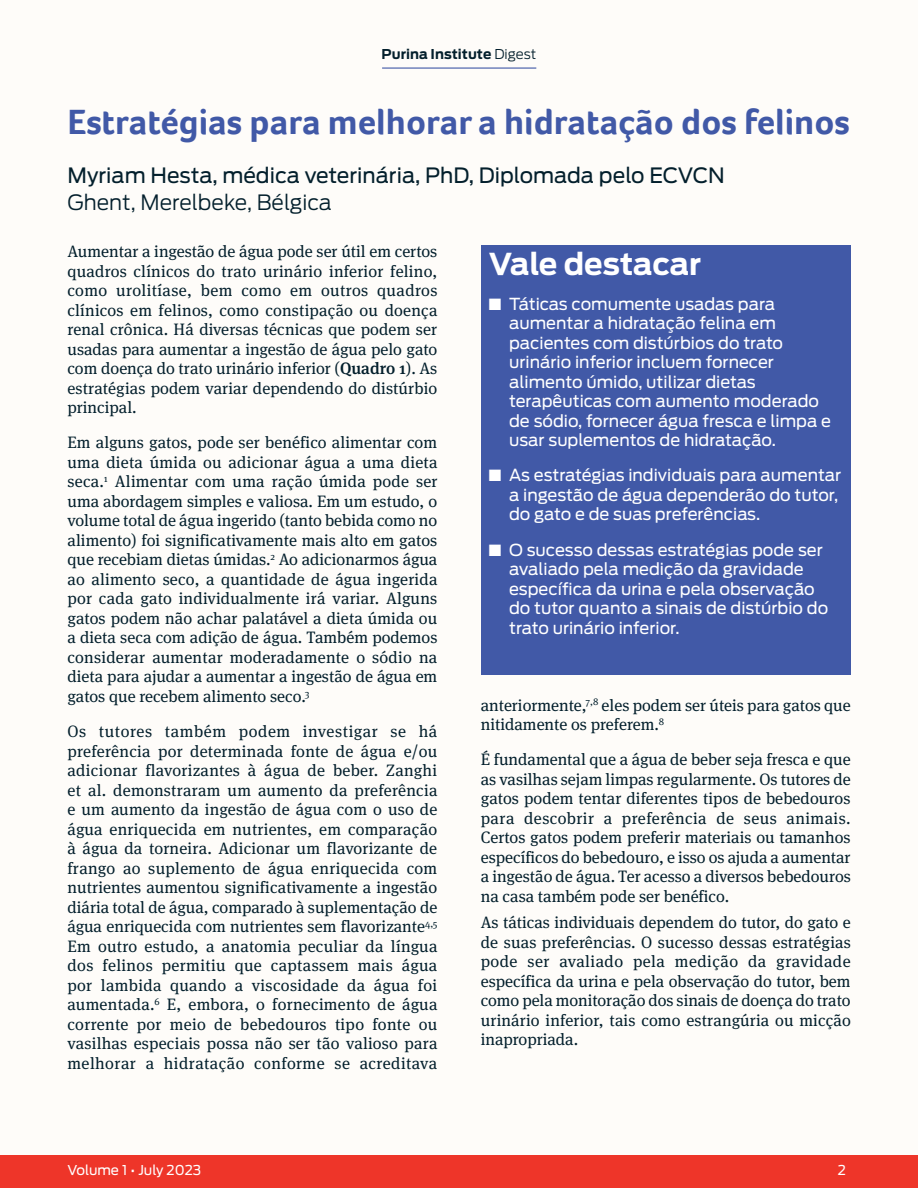
<style>
.page{position:relative;width:918px;height:1188px;background:#fff}
.page>*{position:absolute;margin:0;border:0;box-sizing:border-box;transform-origin:0 0}
.Heads{font:700 36px "Foco";color:#4159a7}
.Body_Text{font:700 30px "Antenna";letter-spacing:-.005em;color:#fff}
.Body_Text-2{font:21px/27px "Antenna";color:#031f2c}
.Body_Text-3{font:16.5px/19.5px "Meta Serif Pro";color:#031f2c;text-align:justify}
.t1{font:16.5px/19.5px "Antenna";color:#fff}
.t2{font:700 13.5px "Antenna";color:#031f2c}
.t3{font:13.5px "Antenna";color:#fff}
.s1{font-weight:300}
.s2{font-weight:500}
</style>
<div class="page">
<div style="left:0;top:0;width:918px;height:1170px;background:#fefcf9"></div>
<hr style="left:382px;top:68px;width:154px;height:1px;background:#4159a7">
<div style="left:0;top:1155px;width:918px;height:33px;background:#ee3529"></div>
<div style="left:481px;top:245px;width:370px;height:429px;background:#4159a7"></div>
<p class="t2" style="left:382px;top:46px;width:156px">Purina Institute <span class="s1">Digest</span></p>
<p class="Heads" style="left:68px;top:98px;width:784px">Estratégias para melhorar a hidratação dos felinos</p>
<p class="Body_Text-2" style="left:68px;top:162px;width:659px">Myriam Hesta, médica veterinária, PhD, Diplomada pelo ECVCN<br><span class="s1">Ghent, Merelbeke, Bélgica</span></p>
<p class="Body_Text-3" style="left:68px;top:241px;width:372px">Aumentar a ingestão de água pode ser útil em certos quadros clínicos do trato urinário inferior felino, como urolitíase, bem como em outros quadros clínicos em felinos, como constipação ou doença renal crônica. Há diversas técnicas que podem ser usadas para aumentar a ingestão de água pelo gato com doença do trato urinário inferior (<span class="s2">Quadro 1</span>). As estratégias podem variar dependendo do distúrbio principal.</p>
<p class="Body_Text-3" style="left:68px;top:432px;width:372px">Em alguns gatos, pode ser benéfico alimentar com uma dieta úmida ou adicionar água a uma dieta seca.<sup>1</sup> Alimentar com uma ração úmida pode ser uma abordagem simples e valiosa. Em um estudo, o volume total de água ingerido (tanto bebida como no alimento) foi significativamente mais alto em gatos que recebiam dietas úmidas.<sup>2</sup> Ao adicionarmos água ao alimento seco, a quantidade de água ingerida por cada gato individualmente irá variar. Alguns gatos podem não achar palatável a dieta úmida ou a dieta seca com adição de água. Também podemos considerar aumentar moderadamente o sódio na dieta para ajudar a aumentar a ingestão de água em gatos que recebem alimento seco.<sup>3</sup></p>
<p class="Body_Text-3" style="left:68px;top:721px;width:372px">Os tutores também podem investigar se há preferência por determinada fonte de água e/ou adicionar flavorizantes à água de beber. Zanghi et al. demonstraram um aumento da preferência e um aumento da ingestão de água com o uso de água enriquecida em nutrientes, em comparação à água da torneira. Adicionar um flavorizante de frango ao suplemento de água enriquecida com nutrientes aumentou significativamente a ingestão diária total de água, comparado à suplementação de água enriquecida com nutrientes sem flavorizante<sup>4,5<br></sup>Em outro estudo, a anatomia peculiar da língua dos felinos permitiu que captassem mais água por lambida quando a viscosidade da água foi aumentada.<sup>6</sup> E, embora, o fornecimento de água corrente por meio de bebedouros tipo fonte ou vasilhas especiais possa não ser tão valioso para melhorar a hidratação conforme se acreditava</p>
<p class="Body_Text" style="left:489px;top:246px;width:214px">Vale destacar</p>
<p class="t1" style="left:509px;top:294px;width:323px;text-indent:-20px">■ Táticas comumente usadas para aumentar a hidratação felina em pacientes com distúrbios do trato urinário inferior incluem fornecer alimento úmido, utilizar dietas terapêuticas com aumento moderado de sódio, fornecer água fresca e limpa e usar suplementos de hidratação.</p>
<p class="t1" style="left:509px;top:466px;width:334px;text-indent:-20px">■ As estratégias individuais para aumentar a ingestão de água dependerão do tutor, do gato e de suas preferências.</p>
<p class="t1" style="left:509px;top:540px;width:321px;text-indent:-20px">■ O sucesso dessas estratégias pode ser avaliado pela medição da gravidade específica da urina e pela observação do tutor quanto a sinais de distúrbio do trato urinário inferior.</p>
<p class="Body_Text-3" style="left:481px;top:694px;width:371px">anteriormente,<sup>7,8</sup> eles podem ser úteis para gatos que nitidamente os preferem.<sup>8</sup></p>
<p class="Body_Text-3" style="left:481px;top:749px;width:372px">É fundamental que a água de beber seja fresca e que as vasilhas sejam limpas regularmente. Os tutores de gatos podem tentar diferentes tipos de bebedouros para descobrir a preferência de seus animais.<br>Certos gatos podem preferir materiais ou tamanhos específicos do bebedouro, e isso os ajuda a aumentar a ingestão de água. Ter acesso a diversos bebedouros na casa também pode ser benéfico.</p>
<p class="Body_Text-3" style="left:481px;top:912px;width:372px">As táticas individuais dependem do tutor, do gato e de suas preferências. O sucesso dessas estratégias pode ser avaliado pela medição da gravidade específica da urina e pela observação do tutor, bem como pela monitoração dos sinais de doença do trato urinário inferior, tais como estrangúria ou micção inapropriada.</p>
<p class="t3" style="left:68px;top:1162px;width:135px">Volume 1 • July 2023</p>
<p class="t3" style="left:838px;top:1162px;width:10px">2</p>
</div>
